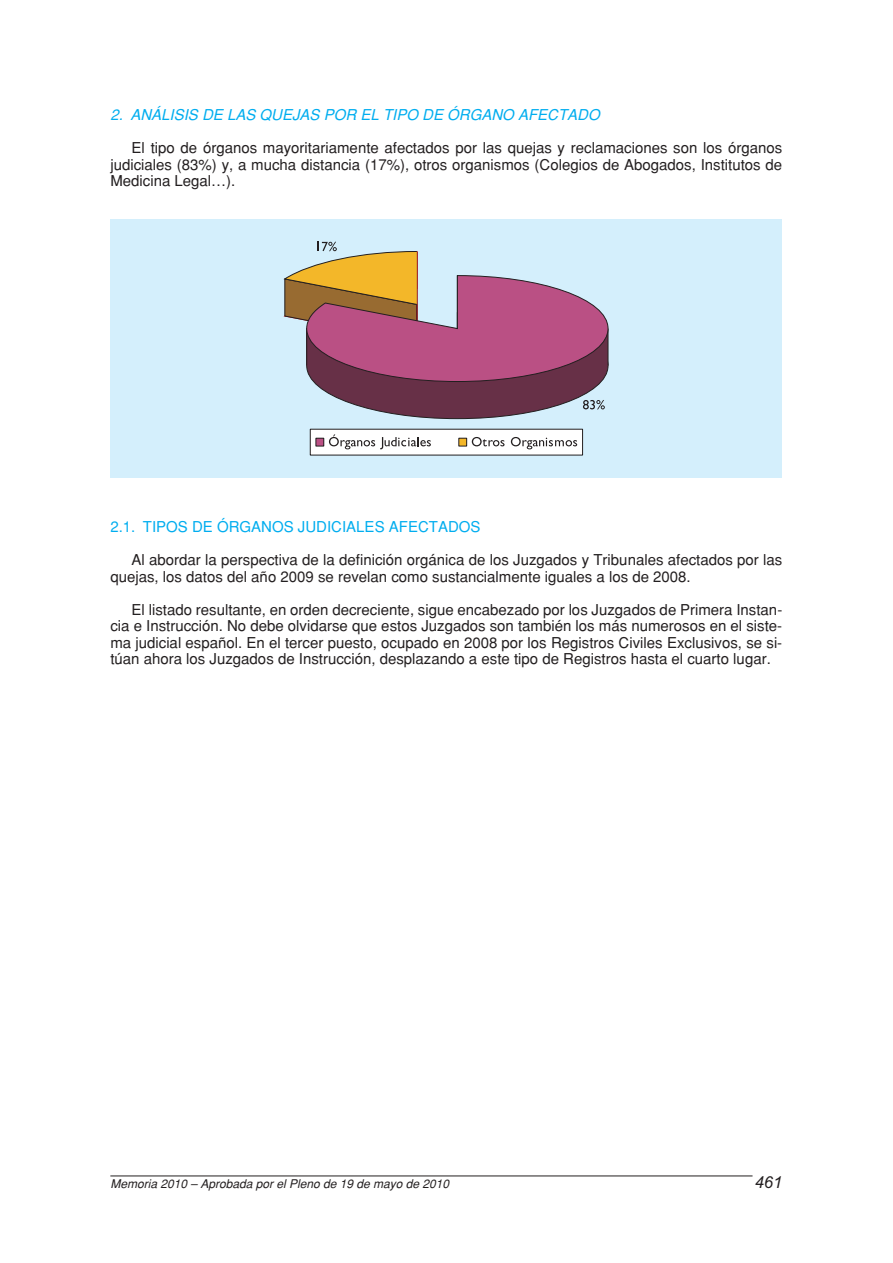
<style>
.page{position:relative;width:893px;height:1263px;background:#fff}
.page>*{position:absolute;margin:0;border:0;box-sizing:border-box;transform-origin:0 0}
.t1{font:italic 16.5px "Arial";color:#231f20}
.t2{font:15px/16.5px "Helvetica";color:#231f20;text-align:justify}
.t3{font:italic 15px "Helvetica";color:#00adef}
.t4{font:15px "Helvetica";color:#00adef}
.t5{font:italic 12px "Helvetica";color:#231f20}
</style>
<div class="page">
<hr style="left:110px;top:1176px;width:642px;height:1px;background:#231f20">
<div style="left:110px;top:219px;width:672px;height:259px;background:#d4effc"></div>
<div style="left:310px;top:429px;width:272px;height:26px;background:#fff"></div>
<div style="left:316px;top:438px;width:8px;height:8px;background:#ba5084"></div>
<div style="left:315px;top:438px;width:9px;height:9px;border:1px solid #231f20"></div>
<svg style="left:329px;top:434px;width:102px;height:15px"></svg>
<div style="left:459px;top:438px;width:8px;height:8px;background:#f3b729"></div>
<div style="left:458px;top:438px;width:9px;height:9px;border:1px solid #231f20"></div>
<svg style="left:472px;top:437px;width:32px;height:9px"></svg>
<svg style="left:511px;top:437px;width:66px;height:12px"></svg>
<svg style="left:283px;top:242px;width:326px;height:177px"></svg>
<p class="t3" style="left:110px;top:109px;width:491px">2. ANÁLISIS DE LAS QUEJAS POR EL TIPO DE ÓRGANO AFECTADO</p>
<p class="t2" style="left:110px;top:141px;width:673px;text-indent:21px">El tipo de órganos mayoritariamente afectados por las quejas y reclamaciones son los órganos judiciales (83%) y, a mucha distancia (17%), otros organismos (Colegios de Abogados, Institutos de Medicina Legal…).</p>
<p class="t4" style="left:110px;top:522px;width:372px">2.1. TIPOS DE ÓRGANOS JUDICIALES AFECTADOS</p>
<p class="t2" style="left:110px;top:553px;width:673px;text-indent:21px">Al abordar la perspectiva de la definición orgánica de los Juzgados y Tribunales afectados por las quejas, los datos del año 2009 se revelan como sustancialmente iguales a los de 2008.</p>
<p class="t2" style="left:110px;top:603px;width:673px;text-indent:21px">El listado resultante, en orden decreciente, sigue encabezado por los Juzgados de Primera Instan&shy;cia e Instrucción. No debe olvidarse que estos Juzgados son también los más numerosos en el siste&shy;ma judicial español. En el tercer puesto, ocupado en 2008 por los Registros Civiles Exclusivos, se si&shy;túan ahora los Juzgados de Instrucción, desplazando a este tipo de Registros hasta el cuarto lugar.</p>
<p class="t5" style="left:110px;top:1179px;width:340px">Memoria 2010 – Aprobada por el Pleno de 19 de mayo de 2010</p>
<p class="t1" style="left:755px;top:1172px;width:29px">461</p>
</div>
